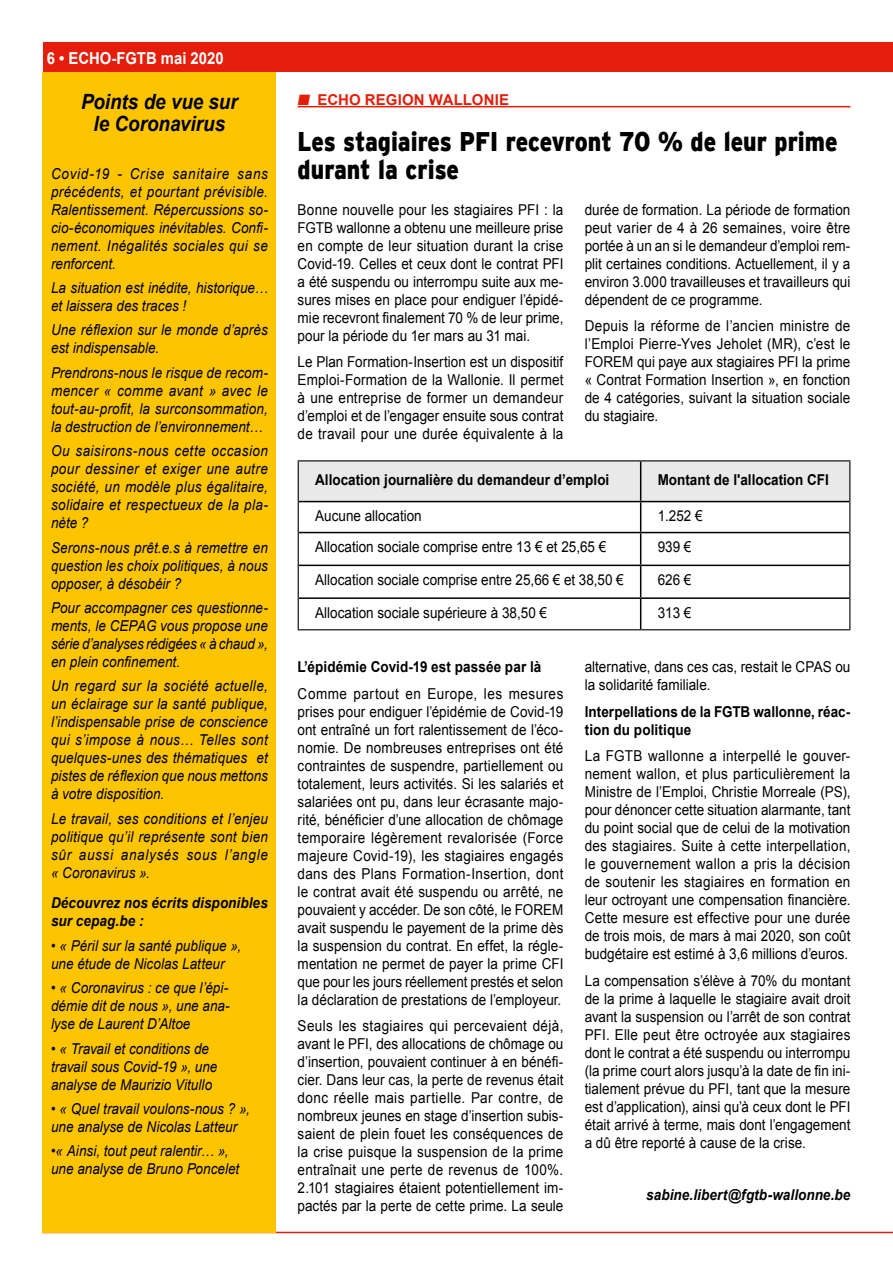
<style>
.page{position:relative;width:893px;height:1263px;background:#fff}
.page>*{position:absolute;margin:0;border:0;box-sizing:border-box;transform-origin:0 0}
.t1{font:900 27px/28.5px "Interstate";color:#000;scale:.85 1}
.t2{font:italic 700 21px/22.5px "Arial";letter-spacing:-.005em;color:#000;text-align:center;scale:.9 1}
.t3{font:700 16.5px "Arial";color:#fff;scale:.9 1}
.t4{font:15px/18px "Arial";color:#000;text-align:justify;scale:.9 1}
.t5{font:italic 15px/18px "Arial";letter-spacing:.005em;color:#000;text-align:justify;scale:.9 1}
.t6{font:700 15px/18px "Arial";color:#000;scale:.9 1}
.t7{font:italic 700 15px/18px "Arial";letter-spacing:.005em;color:#000;scale:.9 1}
.t8{font:700 15px "Arial";letter-spacing:.01em;color:#e41e0a}
</style>
<div class="page">
<div style="left:43px;top:43px;width:850px;height:29px;background:#e41e0a"></div>
<hr style="left:43px;top:1232px;width:850px;height:1px;background:#e41e0a">
<div style="left:43px;top:72px;width:233px;height:1161px;background:#fdc500"></div>
<hr style="left:298px;top:106px;width:552px;height:1px;background:#e41e0a">
<div style="left:299px;top:461px;width:550px;height:40px;background:#e9e9e9"></div>
<hr style="left:640px;top:461px;width:1px;height:40px;background:#000">
<hr style="left:299px;top:501px;width:342px;height:1px;background:#000">
<hr style="left:641px;top:501px;width:208px;height:1px;background:#000">
<hr style="left:640px;top:502px;width:1px;height:30px;background:#000">
<hr style="left:299px;top:532px;width:342px;height:1px;background:#000">
<hr style="left:641px;top:532px;width:208px;height:1px;background:#000">
<hr style="left:640px;top:533px;width:1px;height:32px;background:#000">
<hr style="left:299px;top:565px;width:342px;height:1px;background:#000">
<hr style="left:641px;top:565px;width:208px;height:1px;background:#000">
<hr style="left:640px;top:566px;width:1px;height:31px;background:#000">
<hr style="left:299px;top:597px;width:342px;height:2px;background:#000">
<hr style="left:641px;top:597px;width:208px;height:2px;background:#000">
<hr style="left:640px;top:599px;width:1px;height:30px;background:#000">
<hr style="left:298px;top:460px;width:343px;height:1px;background:#000">
<hr style="left:298px;top:461px;width:1px;height:41px;background:#000">
<hr style="left:641px;top:460px;width:209px;height:1px;background:#000">
<hr style="left:849px;top:461px;width:1px;height:41px;background:#000">
<hr style="left:298px;top:502px;width:1px;height:30px;background:#000">
<hr style="left:849px;top:502px;width:1px;height:30px;background:#000">
<hr style="left:298px;top:532px;width:1px;height:33px;background:#000">
<hr style="left:849px;top:532px;width:1px;height:33px;background:#000">
<hr style="left:298px;top:565px;width:1px;height:33px;background:#000">
<hr style="left:849px;top:565px;width:1px;height:33px;background:#000">
<hr style="left:298px;top:598px;width:1px;height:31px;background:#000">
<hr style="left:849px;top:598px;width:1px;height:31px;background:#000">
<hr style="left:298px;top:629px;width:343px;height:1px;background:#000">
<hr style="left:641px;top:629px;width:209px;height:1px;background:#000">
<p class="t3" style="left:47px;top:47px;width:198px">6 • ECHO-FGTB mai 2020</p>
<h2 class="t2" style="left:81px;top:91px;width:176px">Points de vue sur le Coronavirus</h2>
<p class="t5" style="left:51px;top:165px;width:242px">Covid-19 - Crise sanitaire sans précédents, et pourtant prévisible.<br>Ralentissement. Répercussions so&shy;cio-économiques inévitables. Confi&shy;nement. Inégalités sociales qui se renforcent.</p>
<p class="t5" style="left:51px;top:279px;width:242px">La situation est inédite, historique… et laissera des traces !</p>
<p class="t5" style="left:51px;top:321px;width:242px">Une réflexion sur le monde d’après est indispensable.</p>
<p class="t5" style="left:51px;top:364px;width:242px">Prendrons-nous le risque de recom&shy;mencer « comme avant » avec le tout-au-profit, la surconsommation, la destruction de l’environnement…</p>
<p class="t5" style="left:51px;top:442px;width:242px">Ou saisirons-nous cette occasion pour dessiner et exiger une autre société, un modèle plus égalitaire, solidaire et respectueux de la pla&shy;nète ?</p>
<p class="t5" style="left:51px;top:538px;width:242px">Serons-nous prêt.e.s à remettre en question les choix politiques, à nous opposer, à désobéir ?</p>
<p class="t5" style="left:51px;top:599px;width:242px">Pour accompagner ces questionne&shy;ments, le CEPAG vous propose une série d’analyses rédigées « à chaud », en plein confinement.</p>
<p class="t5" style="left:51px;top:677px;width:242px">Un regard sur la société actuelle, un éclairage sur la santé publique, l’indispensable prise de conscience qui s’impose à nous… Telles sont quelques-unes des thématiques et pistes de réflexion que nous mettons à votre disposition.</p>
<p class="t5" style="left:51px;top:810px;width:242px">Le travail, ses conditions et l’enjeu politique qu’il représente sont bien sûr aussi analysés sous l’angle « Coronavirus ».</p>
<p class="t7" style="left:51px;top:895px;width:242px">Découvrez nos écrits disponibles sur cepag.be :</p>
<p class="t5" style="left:51px;top:937px;width:213px">• « Péril sur la santé publique », une étude de Nicolas Latteur</p>
<p class="t5" style="left:51px;top:979px;width:200px">• « Coronavirus : ce que l’épi&shy;démie dit de nous », une ana&shy;lyse de Laurent D’Altoe</p>
<p class="t5" style="left:51px;top:1039px;width:186px;text-align:left">• « Travail et conditions de travail sous Covid-19 », une analyse de Maurizio Vitullo</p>
<p class="t5" style="left:51px;top:1100px;width:222px">• « Quel travail voulons-nous ? », une analyse de Nicolas Latteur</p>
<p class="t5" style="left:51px;top:1142px;width:211px">•« Ainsi, tout peut ralentir… », une analyse de Bruno Poncelet</p>
<p class="t8" style="left:298px;top:90px;width:213px">■ ECHO REGION WALLONIE</p>
<h1 class="t1" style="left:298px;top:127px;width:637px">Les stagiaires PFI recevront 70 % de leur prime durant la crise</h1>
<p class="t4" style="left:298px;top:201px;width:297px">Bonne nouvelle pour les stagiaires PFI : la FGTB wallonne a obtenu une meilleure prise en compte de leur situation durant la crise Covid-19. Celles et ceux dont le contrat PFI a été suspendu ou interrompu suite aux me&shy;sures mises en place pour endiguer l’épidé&shy;mie recevront finalement 70 % de leur prime, pour la période du 1er mars au 31 mai.</p>
<p class="t4" style="left:298px;top:353px;width:297px">Le Plan Formation-Insertion est un dispositif Emploi-Formation de la Wallonie. Il permet à une entreprise de former un demandeur d’emploi et de l’engager ensuite sous contrat de travail pour une durée équivalente à la</p>
<p class="t4" style="left:585px;top:201px;width:297px">durée de formation. La période de formation peut varier de 4 à 26 semaines, voire être portée à un an si le demandeur d’emploi rem&shy;plit certaines conditions. Actuellement, il y a environ 3.000 travailleuses et travailleurs qui dépendent de ce programme.</p>
<p class="t4" style="left:585px;top:317px;width:297px">Depuis la réforme de l’ancien ministre de l’Emploi Pierre-Yves Jeholet (MR), c’est le FOREM qui paye aux stagiaires PFI la prime « Contrat Formation Insertion », en fonction de 4 catégories, suivant la situation sociale du stagiaire.</p>
<p class="t6" style="left:315px;top:471px;width:328px">Allocation journalière du demandeur d’emploi</p>
<p class="t6" style="left:658px;top:471px;width:192px">Montant de l'allocation CFI</p>
<p class="t4" style="left:315px;top:507px;width:120px">Aucune allocation</p>
<p class="t4" style="left:658px;top:507px;width:52px">1.252 €</p>
<p class="t4" style="left:315px;top:538px;width:325px">Allocation sociale comprise entre 13 € et 25,65 €</p>
<p class="t4" style="left:658px;top:538px;width:39px">939 €</p>
<p class="t4" style="left:315px;top:571px;width:344px">Allocation sociale comprise entre 25,66 € et 38,50 €</p>
<p class="t4" style="left:658px;top:571px;width:39px">626 €</p>
<p class="t4" style="left:315px;top:603px;width:259px">Allocation sociale supérieure à 38,50 €</p>
<p class="t4" style="left:658px;top:603px;width:39px">313 €</p>
<p class="t6" style="left:298px;top:658px;width:272px">L’épidémie Covid-19 est passée par là</p>
<p class="t4" style="left:298px;top:685px;width:297px">Comme partout en Europe, les mesures prises pour endiguer l’épidémie de Covid-19 ont entraîné un fort ralentissement de l’éco&shy;nomie. De nombreuses entreprises ont été contraintes de suspendre, partiellement ou totalement, leurs activités. Si les salariés et salariées ont pu, dans leur écrasante majo&shy;rité, bénéficier d’une allocation de chômage temporaire légèrement revalorisée (Force majeure Covid-19), les stagiaires engagés dans des Plans Formation-Insertion, dont le contrat avait été suspendu ou arrêté, ne pouvaient y accéder. De son côté, le FOREM avait suspendu le payement de la prime dès la suspension du contrat. En effet, la régle&shy;mentation ne permet de payer la prime CFI que pour les jours réellement prestés et selon la déclaration de prestations de l’employeur.</p>
<p class="t4" style="left:298px;top:1017px;width:297px">Seuls les stagiaires qui percevaient déjà, avant le PFI, des allocations de chômage ou d’insertion, pouvaient continuer à en bénéfi&shy;cier. Dans leur cas, la perte de revenus était donc réelle mais partielle. Par contre, de nombreux jeunes en stage d’insertion subis&shy;saient de plein fouet les conséquences de la crise puisque la suspension de la prime entraînait une perte de revenus de 100%.<br>2.101 stagiaires étaient potentiellement im&shy;pactés par la perte de cette prime. La seule</p>
<p class="t4" style="left:585px;top:658px;width:297px">alternative, dans ces cas, restait le CPAS ou la solidarité familiale.</p>
<p class="t6" style="left:585px;top:703px;width:297px">Interpellations de la FGTB wallonne, réac&shy;tion du politique</p>
<p class="t4" style="left:585px;top:747px;width:297px">La FGTB wallonne a interpellé le gouver&shy;nement wallon, et plus particulièrement la Ministre de l’Emploi, Christie Morreale (PS), pour dénoncer cette situation alarmante, tant du point social que de celui de la motivation des stagiaires. Suite à cette interpellation, le gouvernement wallon a pris la décision de soutenir les stagiaires en formation en leur octroyant une compensation financière.<br>Cette mesure est effective pour une durée de trois mois, de mars à mai 2020, son coût budgétaire est estimé à 3,6 millions d’euros.</p>
<p class="t4" style="left:585px;top:972px;width:297px">La compensation s’élève à 70% du montant de la prime à laquelle le stagiaire avait droit avant la suspension ou l’arrêt de son contrat PFI. Elle peut être octroyée aux stagiaires dont le contrat a été suspendu ou interrompu (la prime court alors jusqu’à la date de fin ini&shy;tialement prévue du PFI, tant que la mesure est d’application), ainsi qu’à ceux dont le PFI était arrivé à terme, mais dont l’engagement a dû être reporté à cause de la crise.</p>
<p class="t7" style="left:646px;top:1186px;width:228px">sabine.libert@fgtb-wallonne.be</p>
</div>
